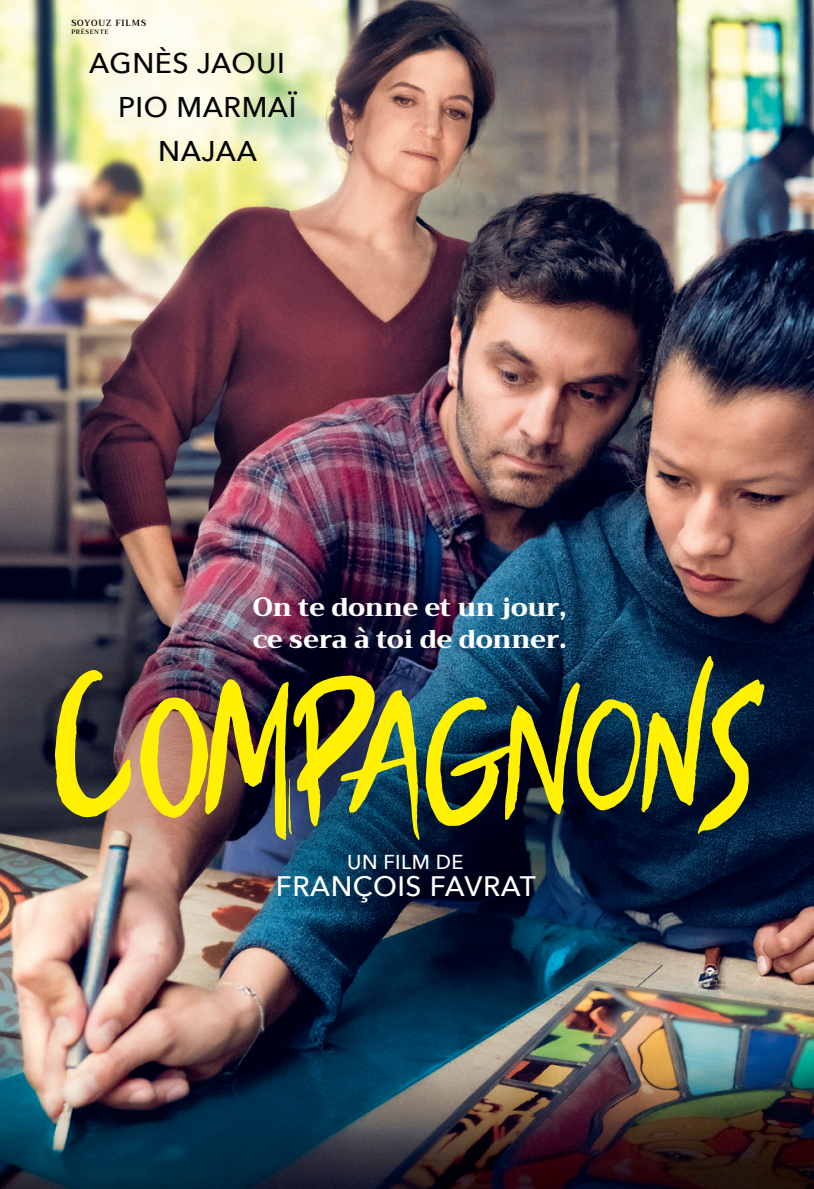
<style>
.page{position:relative;width:814px;height:1189px;background:#fff}
.page>*{position:absolute;margin:0;border:0;box-sizing:border-box;transform-origin:0 0}
.t1{font:500 28.53px "Avenir Next";letter-spacing:.02em;color:#030406}
.t2{font:500 28px "Avenir Next";letter-spacing:.02em;color:#fff}
.t3{font:800 25.72px/31.3px "Trirong";letter-spacing:-.005em;color:#fff}
.t4{font:500 20.12px "Avenir Next";letter-spacing:.02em;color:#fff}
.t5{font:600 8.75px "Trirong";letter-spacing:.1em;color:#030406}
.t6{font:600 6.12px "Trirong";letter-spacing:.1em;color:#030406}
</style>
<div class="page">
<img style="left:0;top:0;width:814px;height:1188px">
<svg style="left:55px;top:669px;width:76px;height:148px"></svg>
<img style="left:140px;top:675px;width:279px;height:164px">
<svg style="left:425px;top:656px;width:339px;height:178px"></svg>
<p class="t5" style="left:71px;top:15px;width:76px">SOYOUZ FILMS</p>
<p class="t6" style="left:71px;top:27px;width:39px">PRÉSENTE</p>
<p class="t1" style="left:89px;top:38px;width:197px">AGNÈS JAOUI</p>
<p class="t1" style="left:118px;top:83px;width:180px">PIO MARMAÏ</p>
<p class="t1" style="left:158px;top:127px;width:100px">NAJAA</p>
<p class="t3" style="left:253px;top:591px;width:315px">On te donne et un jour, ce sera à toi de donner.</p>
<p class="t4" style="left:347px;top:844px;width:118px">UN FILM DE</p>
<p class="t2" style="left:276px;top:862px;width:261px">FRANÇOIS FAVRAT</p>
</div>
